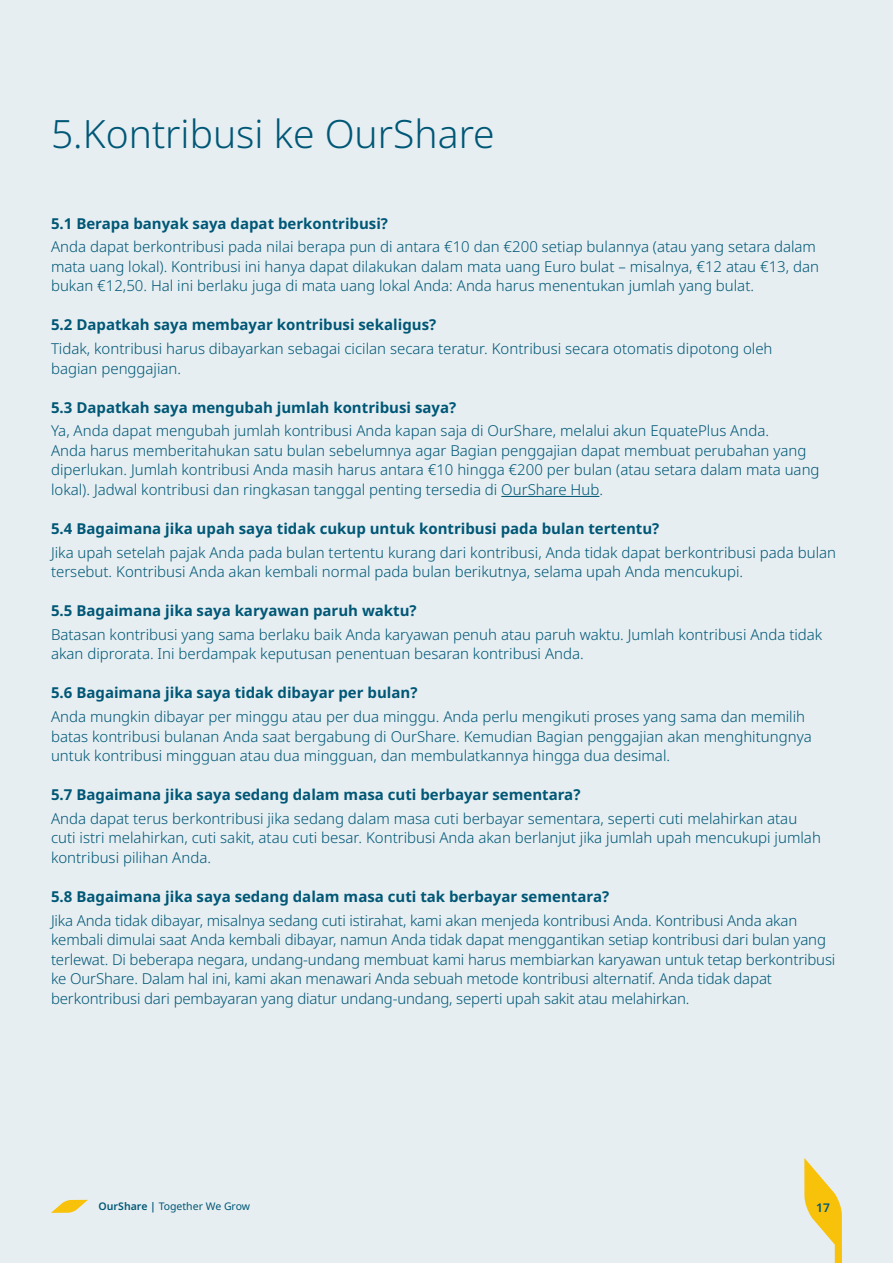
<style>
.page{position:relative;width:893px;height:1263px;background:#e6eef1}
.page>*{position:absolute;margin:0;border:0;box-sizing:border-box;transform-origin:0 0}
.t1{font:300 39px "Noto Sans";color:#005776}
.t2{font:300 15px/19.5px "Noto Sans";color:#005776}
.t3{font:700 15px "Noto Sans";color:#005776}
.t4{font:600 12px "Noto Sans";color:#005776}
.t5{font:10.5px "Noto Sans";color:#005776}
.s1{font-weight:600}
</style>
<div class="page">
<svg style="left:51px;top:1200px;width:37px;height:13px"></svg>
<svg style="left:804px;top:1158px;width:38px;height:105px"></svg>
<hr style="left:501px;top:496px;width:98px;height:1px;background:#005776">
<h1 class="t1" style="left:51px;top:106px;width:445px">5.Kontribusi ke OurShare</h1>
<p class="t3" style="left:51px;top:213px;width:339px">5.1 Berapa banyak saya dapat berkontribusi?</p>
<p class="t2" style="left:51px;top:238px;width:769px">Anda dapat berkontribusi pada nilai berapa pun di antara €10 dan €200 setiap bulannya (atau yang setara dalam mata uang lokal). Kontribusi ini hanya dapat dilakukan dalam mata uang Euro bulat – misalnya, €12 atau €13, dan bukan €12,50. Hal ini berlaku juga di mata uang lokal Anda: Anda harus menentukan jumlah yang bulat.</p>
<p class="t3" style="left:51px;top:314px;width:387px">5.2 Dapatkah saya membayar kontribusi sekaligus?</p>
<p class="t2" style="left:51px;top:339px;width:723px">Tidak, kontribusi harus dibayarkan sebagai cicilan secara teratur. Kontribusi secara otomatis dipotong oleh bagian penggajian.</p>
<p class="t3" style="left:51px;top:397px;width:407px">5.3 Dapatkah saya mengubah jumlah kontribusi saya?</p>
<p class="t2" style="left:51px;top:422px;width:770px">Ya, Anda dapat mengubah jumlah kontribusi Anda kapan saja di OurShare, melalui akun EquatePlus Anda.<br>Anda harus memberitahukan satu bulan sebelumnya agar Bagian penggajian dapat membuat perubahan yang diperlukan. Jumlah kontribusi Anda masih harus antara €10 hingga €200 per bulan (atau setara dalam mata uang lokal). Jadwal kontribusi dan ringkasan tanggal penting tersedia di OurShare Hub.</p>
<p class="t3" style="left:51px;top:518px;width:610px">5.4 Bagaimana jika upah saya tidak cukup untuk kontribusi pada bulan tertentu?</p>
<p class="t2" style="left:51px;top:543px;width:787px">Jika upah setelah pajak Anda pada bulan tertentu kurang dari kontribusi, Anda tidak dapat berkontribusi pada bulan tersebut. Kontribusi Anda akan kembali normal pada bulan berikutnya, selama upah Anda mencukupi.</p>
<p class="t3" style="left:51px;top:600px;width:367px">5.5 Bagaimana jika saya karyawan paruh waktu?</p>
<p class="t2" style="left:51px;top:625px;width:773px">Batasan kontribusi yang sama berlaku baik Anda karyawan penuh atau paruh waktu. Jumlah kontribusi Anda tidak akan diprorata. Ini berdampak keputusan penentuan besaran kontribusi Anda.</p>
<p class="t3" style="left:51px;top:682px;width:368px">5.6 Bagaimana jika saya tidak dibayar per bulan?</p>
<p class="t2" style="left:51px;top:707px;width:762px">Anda mungkin dibayar per minggu atau per dua minggu. Anda perlu mengikuti proses yang sama dan memilih batas kontribusi bulanan Anda saat bergabung di OurShare. Kemudian Bagian penggajian akan menghitungnya untuk kontribusi mingguan atau dua mingguan, dan membulatkannya hingga dua desimal.</p>
<p class="t3" style="left:51px;top:784px;width:531px">5.7 Bagaimana jika saya sedang dalam masa cuti berbayar sementara?</p>
<p class="t2" style="left:51px;top:809px;width:771px">Anda dapat terus berkontribusi jika sedang dalam masa cuti berbayar sementara, seperti cuti melahirkan atau cuti istri melahirkan, cuti sakit, atau cuti besar. Kontribusi Anda akan berlanjut jika jumlah upah mencukupi jumlah kontribusi pilihan Anda.</p>
<p class="t3" style="left:51px;top:886px;width:560px">5.8 Bagaimana jika saya sedang dalam masa cuti tak berbayar sementara?</p>
<p class="t2" style="left:51px;top:911px;width:786px">Jika Anda tidak dibayar, misalnya sedang cuti istirahat, kami akan menjeda kontribusi Anda. Kontribusi Anda akan kembali dimulai saat Anda kembali dibayar, namun Anda tidak dapat menggantikan setiap kontribusi dari bulan yang terlewat. Di beberapa negara, undang-undang membuat kami harus membiarkan karyawan untuk tetap berkontribusi ke OurShare. Dalam hal ini, kami akan menawari Anda sebuah metode kontribusi alternatif. Anda tidak dapat berkontribusi dari pembayaran yang diatur undang-undang, seperti upah sakit atau melahirkan.</p>
<p class="t5" style="left:99px;top:1199px;width:153px"><span class="s1">OurShare |</span> Together We Grow</p>
<p class="t4" style="left:816px;top:1199px;width:15px">17</p>
</div>
